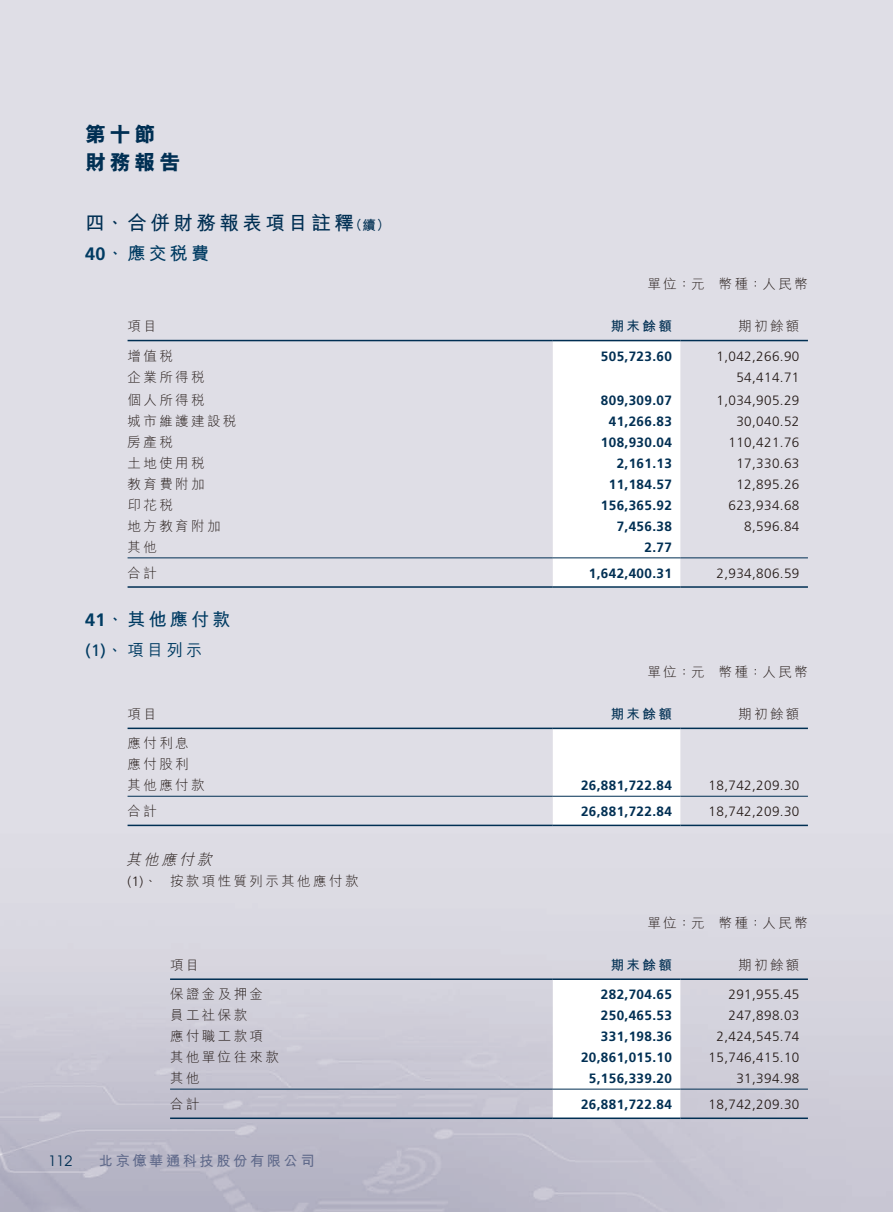
<style>
.page{position:relative;width:893px;height:1212px;background:#fff}
.page>*{position:absolute;margin:0;border:0;box-sizing:border-box;transform-origin:0 0}
.t1{font:800 21px/28.5px "M Hei HK";letter-spacing:.18em;color:#002f53}
.t2{font:700 19.5px "M Hei HK";letter-spacing:.18em;color:#002f53}
.t3{font:700 18px "M Hei HK";letter-spacing:.18em;color:#003b62}
.t4{font:500 16.5px "M Hei HK";color:#003b62}
.t5{font:italic 300 15px "M Hei HK";color:#231916}
.t6{font:700 14.25px "M Hei HK";letter-spacing:.18em;color:#5f698a}
.t7{font:14.25px "ITC Avant Garde Pro";color:#002f53}
.t8{font:300 13.5px "Frutiger LT Pro";letter-spacing:.03em;color:#231916}
.t9{font:700 13.5px "Frutiger LT Pro";letter-spacing:.03em;color:#002f53}
.t10{font:300 13.5px/29.5px "M Hei HK";letter-spacing:.18em;color:#231916}
.t11{font:700 13.5px "M Hei HK";letter-spacing:.18em;color:#002f53}
.s1{font-family:"Frutiger LT Pro"}
.s2{font-family:"Frutiger LT Pro";font-weight:400}
.s3{font-family:"M Hei HK"}
</style>
<div class="page">
<svg style="left:553px;top:341px;width:127px;height:218px"></svg>
<hr style="left:128px;top:340px;width:425px;height:1px;background:#002f53">
<hr style="left:553px;top:340px;width:127px;height:1px;background:#002f53">
<hr style="left:680px;top:340px;width:128px;height:1px;background:#002f53">
<hr style="left:128px;top:557px;width:425px;height:1px;background:#002f53">
<hr style="left:553px;top:557px;width:127px;height:1px;background:#002f53">
<hr style="left:680px;top:557px;width:128px;height:1px;background:#002f53">
<hr style="left:128px;top:586px;width:425px;height:2px;background:#002f53">
<hr style="left:553px;top:586px;width:127px;height:2px;background:#002f53">
<hr style="left:680px;top:586px;width:128px;height:2px;background:#002f53">
<svg style="left:553px;top:729px;width:127px;height:96px"></svg>
<hr style="left:128px;top:727px;width:425px;height:2px;background:#002f53">
<hr style="left:553px;top:727px;width:127px;height:2px;background:#002f53">
<hr style="left:680px;top:727px;width:128px;height:2px;background:#002f53">
<hr style="left:128px;top:796px;width:425px;height:1px;background:#002f53">
<hr style="left:553px;top:796px;width:127px;height:1px;background:#002f53">
<hr style="left:680px;top:796px;width:128px;height:1px;background:#002f53">
<hr style="left:128px;top:825px;width:425px;height:1px;background:#002f53">
<hr style="left:553px;top:825px;width:127px;height:1px;background:#002f53">
<hr style="left:680px;top:825px;width:128px;height:1px;background:#002f53">
<svg style="left:553px;top:1088px;width:127px;height:1px"></svg>
<hr style="left:170px;top:978px;width:383px;height:2px;background:#002f53">
<hr style="left:553px;top:978px;width:127px;height:2px;background:#002f53">
<hr style="left:680px;top:978px;width:128px;height:2px;background:#002f53">
<hr style="left:170px;top:1089px;width:383px;height:1px;background:#002f53">
<hr style="left:553px;top:1089px;width:127px;height:1px;background:#002f53">
<hr style="left:680px;top:1089px;width:128px;height:1px;background:#002f53">
<hr style="left:170px;top:1117px;width:383px;height:2px;background:#002f53">
<hr style="left:553px;top:1117px;width:127px;height:2px;background:#002f53">
<hr style="left:680px;top:1117px;width:128px;height:2px;background:#002f53">
<h1 class="t1" style="left:85px;top:120px;width:97px">第十節財務報告</h1>
<h2 class="t2" style="left:85px;top:209px;width:270px">四、合併財務報表項目註釋</h2>
<h3 class="t3" style="left:85px;top:240px;width:126px"><span class="s1">40</span>、應交稅費</h3>
<p class="t11" style="left:349px;top:215px;width:43px">（續(</p>
<p class="t10" style="left:128px;top:311px;width:31px">項目</p>
<p class="t10" style="left:128px;top:340px;width:47px">增值稅</p>
<p class="t10" style="left:128px;top:361px;width:79px">企業所得稅</p>
<p class="t10" style="left:128px;top:385px;width:79px">個人所得稅</p>
<p class="t10" style="left:128px;top:406px;width:110px">城市維護建設稅</p>
<p class="t10" style="left:128px;top:427px;width:47px">房產稅</p>
<p class="t10" style="left:128px;top:448px;width:79px">土地使用稅</p>
<p class="t10" style="left:128px;top:469px;width:79px">教育費附加</p>
<p class="t10" style="left:128px;top:490px;width:47px">印花稅</p>
<p class="t10" style="left:128px;top:511px;width:95px">地方教育附加</p>
<p class="t10" style="left:128px;top:532px;width:31px">其他</p>
<p class="t10" style="left:128px;top:557px;width:31px">合計</p>
<h3 class="t3" style="left:85px;top:607px;width:147px"><span class="s1">41</span>、其他應付款</h3>
<p class="t4" style="left:85px;top:638px;width:119px"><span class="s2">1( )</span>、項目列示</p>
<p class="t10" style="left:128px;top:699px;width:63px">項目<br>應付利息</p>
<p class="t10" style="left:128px;top:749px;width:63px">應付股利</p>
<p class="t10" style="left:128px;top:770px;width:79px">其他應付款</p>
<p class="t10" style="left:128px;top:796px;width:31px">合計</p>
<p class="t5" style="left:126px;top:849px;width:92px">其他應付款</p>
<p class="t10" style="left:170px;top:865px;width:190px">按款項性質列示其他應付款</p>
<p class="t8" style="left:128px;top:873px;width:31px">1( )<span class="s3">、</span></p>
<p class="t7" style="left:49px;top:1152px;width:25px">112</p>
<p class="t10" style="left:170px;top:949px;width:31px">項目</p>
<p class="t10" style="left:170px;top:979px;width:95px">保證金及押金</p>
<p class="t10" style="left:170px;top:1000px;width:79px">員工社保款</p>
<p class="t10" style="left:170px;top:1021px;width:95px">應付職工款項</p>
<p class="t10" style="left:170px;top:1042px;width:110px">其他單位往來款</p>
<p class="t10" style="left:170px;top:1063px;width:31px">其他</p>
<p class="t10" style="left:170px;top:1088px;width:31px">合計</p>
<p class="t6" style="left:99px;top:1151px;width:217px">北京億華通科技股份有限公司</p>
<p class="t10" style="left:648px;top:269px;width:59px">單位：元</p>
<p class="t10" style="left:719px;top:269px;width:90px">幣種：人民幣</p>
<p class="t11" style="left:611px;top:316px;width:63px">期末餘額</p>
<p class="t10" style="left:738px;top:311px;width:63px">期初餘額</p>
<p class="t9" style="left:601px;top:348px;width:72px">505,723.60</p>
<p class="t8" style="left:716px;top:348px;width:84px">1,042,266.90</p>
<p class="t8" style="left:736px;top:369px;width:65px">54,414.71</p>
<p class="t9" style="left:601px;top:392px;width:72px">809,309.07</p>
<p class="t8" style="left:716px;top:392px;width:84px">1,034,905.29</p>
<p class="t9" style="left:609px;top:413px;width:65px">41,266.83</p>
<p class="t8" style="left:736px;top:413px;width:65px">30,040.52</p>
<p class="t9" style="left:601px;top:434px;width:72px">108,930.04</p>
<p class="t8" style="left:728px;top:434px;width:72px">110,421.76</p>
<p class="t9" style="left:617px;top:455px;width:57px">2,161.13</p>
<p class="t8" style="left:736px;top:455px;width:65px">17,330.63</p>
<p class="t9" style="left:609px;top:476px;width:65px">11,184.57</p>
<p class="t8" style="left:736px;top:476px;width:65px">12,895.26</p>
<p class="t9" style="left:601px;top:497px;width:72px">156,365.92</p>
<p class="t8" style="left:728px;top:497px;width:72px">623,934.68</p>
<p class="t9" style="left:617px;top:518px;width:57px">7,456.38</p>
<p class="t8" style="left:744px;top:518px;width:57px">8,596.84</p>
<p class="t9" style="left:644px;top:539px;width:29px">2.77</p>
<p class="t9" style="left:589px;top:565px;width:84px">1,642,400.31</p>
<p class="t8" style="left:716px;top:565px;width:84px">2,934,806.59</p>
<p class="t10" style="left:648px;top:657px;width:59px">單位：元</p>
<p class="t11" style="left:611px;top:704px;width:63px">期末餘額</p>
<p class="t10" style="left:719px;top:657px;width:90px">幣種：人民幣</p>
<p class="t10" style="left:738px;top:699px;width:63px">期初餘額</p>
<p class="t9" style="left:581px;top:778px;width:92px">26,881,722.84</p>
<p class="t9" style="left:581px;top:803px;width:92px">26,881,722.84</p>
<p class="t8" style="left:709px;top:778px;width:92px">18,742,209.30</p>
<p class="t8" style="left:709px;top:803px;width:92px">18,742,209.30</p>
<p class="t10" style="left:648px;top:907px;width:59px">單位：元</p>
<p class="t10" style="left:719px;top:907px;width:90px">幣種：人民幣</p>
<p class="t11" style="left:611px;top:955px;width:63px">期末餘額</p>
<p class="t10" style="left:738px;top:949px;width:63px">期初餘額</p>
<p class="t9" style="left:601px;top:986px;width:72px">282,704.65</p>
<p class="t8" style="left:728px;top:987px;width:72px">291,955.45</p>
<p class="t9" style="left:601px;top:1007px;width:72px">250,465.53</p>
<p class="t8" style="left:728px;top:1008px;width:72px">247,898.03</p>
<p class="t9" style="left:601px;top:1028px;width:72px">331,198.36</p>
<p class="t8" style="left:716px;top:1029px;width:84px">2,424,545.74</p>
<p class="t9" style="left:581px;top:1049px;width:92px">20,861,015.10</p>
<p class="t8" style="left:709px;top:1050px;width:92px">15,746,415.10</p>
<p class="t9" style="left:589px;top:1070px;width:84px">5,156,339.20</p>
<p class="t8" style="left:736px;top:1071px;width:65px">31,394.98</p>
<p class="t9" style="left:581px;top:1096px;width:92px">26,881,722.84</p>
<p class="t8" style="left:709px;top:1096px;width:92px">18,742,209.30</p>
</div>
